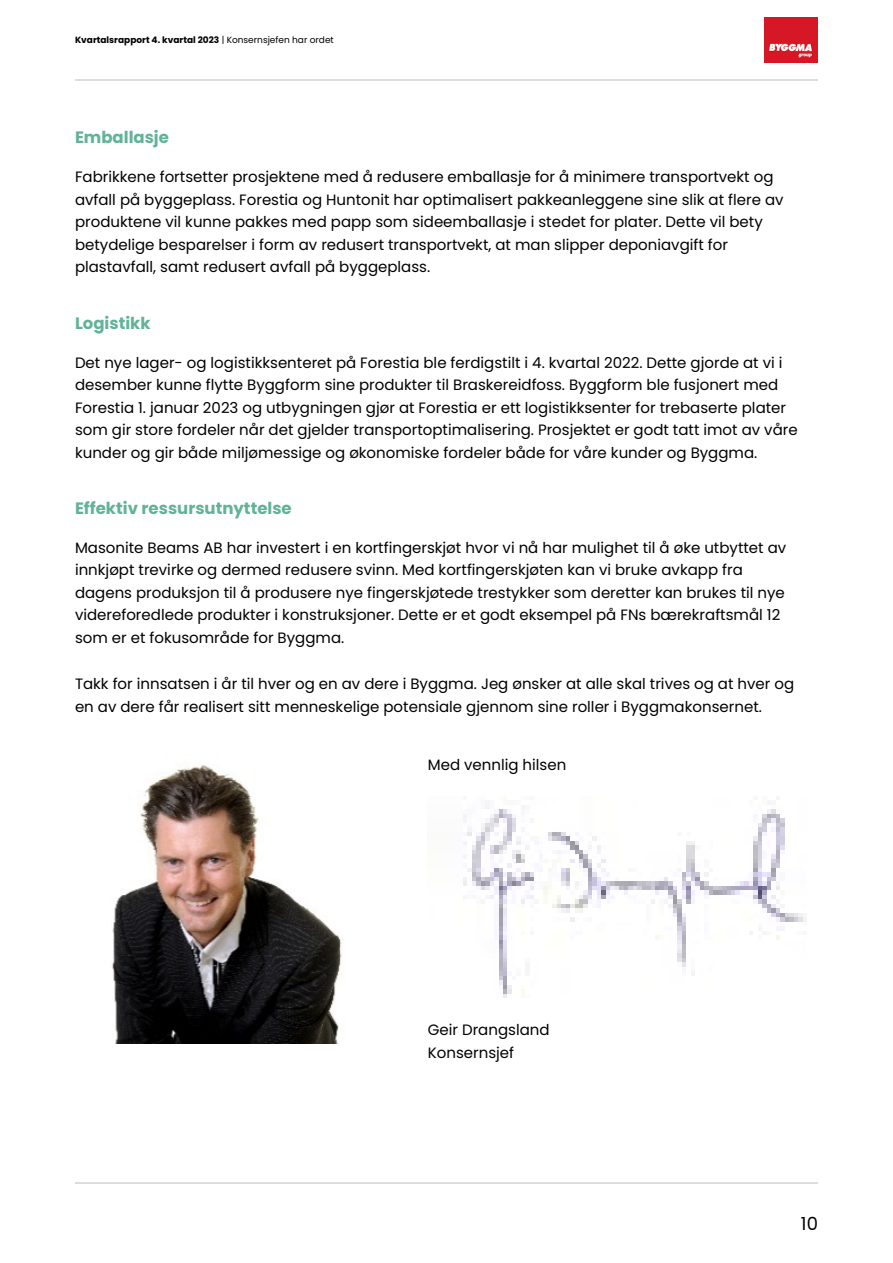
<style>
.page{position:relative;width:893px;height:1263px;background:#fff}
.page>*{position:absolute;margin:0;border:0;box-sizing:border-box;transform-origin:0 0}
.t1{font:18px "Poppins";color:#000}
.t2{font:700 16.5px "Poppins";color:#61b398}
.t3{font:15px/22.5px "Poppins";color:#000}
.t4{font:700 9px "Poppins";color:#000}
.s1{font-weight:400}
</style>
<div class="page">
<img style="left:111px;top:765px;width:231px;height:278px">
<img style="left:463px;top:805px;width:343px;height:192px">
<hr style="left:75px;top:80px;width:616px;height:1px;background:#ddd">
<hr style="left:691px;top:80px;width:127px;height:1px;background:#ddd">
<img style="left:764px;top:17px;width:54px;height:45px">
<hr style="left:75px;top:1182px;width:743px;height:1px;background:#ddd">
<p class="t4" style="left:75px;top:33px;width:260px">Kvartalsrapport 4. kvartal 2023 <span class="s1">| Konsernsjefen har ordet</span></p>
<p class="t2" style="left:75px;top:126px;width:95px">Emballasje</p>
<p class="t3" style="left:75px;top:166px;width:710px">Fabrikkene fortsetter prosjektene med å redusere emballasje for å minimere transportvekt og avfall på byggeplass. Forestia og Huntonit har optimalisert pakkeanleggene sine slik at flere av produktene vil kunne pakkes med papp som sideemballasje i stedet for plater. Dette vil bety betydelige besparelser i form av redusert transportvekt, at man slipper deponiavgift for plastavfall, samt redusert avfall på byggeplass.</p>
<p class="t2" style="left:75px;top:311px;width:77px">Logistikk</p>
<p class="t3" style="left:75px;top:351px;width:724px">Det nye lager- og logistikksenteret på Forestia ble ferdigstilt i 4. kvartal 2022. Dette gjorde at vi i desember kunne flytte Byggform sine produkter til Braskereidfoss. Byggform ble fusjonert med Forestia 1. januar 2023 og utbygningen gjør at Forestia er ett logistikksenter for trebaserte plater som gir store fordeler når det gjelder transportoptimalisering. Prosjektet er godt tatt imot av våre kunder og gir både miljømessige og økonomiske fordeler både for våre kunder og Byggma.</p>
<p class="t2" style="left:75px;top:497px;width:218px">Effektiv ressursutnyttelse</p>
<p class="t3" style="left:75px;top:536px;width:713px">Masonite Beams AB har investert i en kortfingerskjøt hvor vi nå har mulighet til å øke utbyttet av innkjøpt trevirke og dermed redusere svinn. Med kortfingerskjøten kan vi bruke avkapp fra dagens produksjon til å produsere nye fingerskjøtede trestykker som deretter kan brukes til nye videreforedlede produkter i konstruksjoner. Dette er et godt eksempel på FNs bærekraftsmål 12 som er et fokusområde for Byggma.</p>
<p class="t3" style="left:75px;top:673px;width:721px">Takk for innsatsen i år til hver og en av dere i Byggma. Jeg ønsker at alle skal trives og at hver og en av dere får realisert sitt menneskelige potensiale gjennom sine roller i Byggmakonsernet.</p>
<p class="t3" style="left:428px;top:753px;width:140px">Med vennlig hilsen</p>
<p class="t3" style="left:428px;top:1018px;width:123px">Geir Drangsland<br>Konsernsjef</p>
<p class="t1" style="left:801px;top:1210px;width:19px">10</p>
</div>
